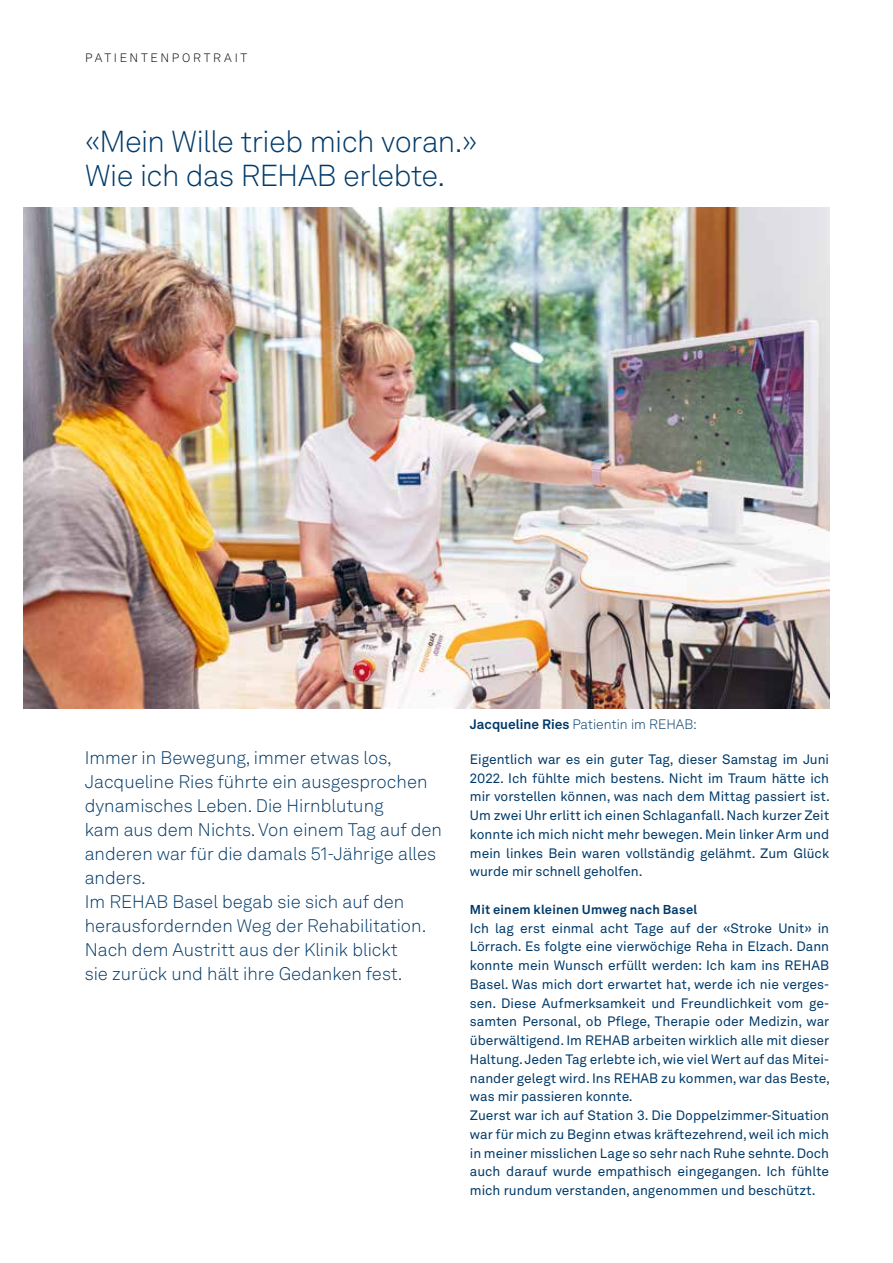
<style>
.page{position:relative;width:893px;height:1263px;background:#fff}
.page>*{position:absolute;margin:0;border:0;box-sizing:border-box;transform-origin:0 0}
.t1{font:300 30px/34.5px "Akkurat LL";letter-spacing:-.02em;color:#003a69}
.t2{font:300 18px/24px "Akkurat LL";color:#003a69}
.t3{font:13.5px/18.8px "Akkurat LL";color:#003a69;text-align:justify}
.t4{font:300 13.5px "Akkurat LL";color:#003a69}
.t5{font:700 12.75px "Akkurat LL";letter-spacing:.02em;color:#003a69}
.t6{font:300 12px "Akkurat LL";letter-spacing:.23em;color:#000}
.s1{font-weight:700}
</style>
<div class="page">
<img style="left:23px;top:207px;width:806px;height:501px">
<p class="t6" style="left:85px;top:50px;width:164px">PATIENTENPORTRAIT</p>
<h1 class="t1" style="left:85px;top:123px;width:394px">«Mein Wille trieb mich voran.»<br>Wie ich das REHAB erlebte.</h1>
<p class="t2" style="left:85px;top:745px;width:359px">Immer in Bewegung, immer etwas los, Jacqueline Ries führte ein ausgesprochen dynamisches Leben. Die Hirnblutung<br>kam aus dem Nichts. Von einem Tag auf den anderen war für die damals 51-Jährige alles anders.<br>Im REHAB Basel begab sie sich auf den herausfordernden Weg der Rehabilitation.<br>Nach dem Austritt aus der Klinik blickt<br>sie zurück und hält ihre Gedanken fest.</p>
<p class="t4" style="left:470px;top:715px;width:228px"><span class="s1">Jacqueline Ries</span> Patientin im REHAB:</p>
<p class="t3" style="left:470px;top:749px;width:362px">Eigentlich war es ein guter Tag, dieser Samstag im Juni 2022. Ich fühlte mich bestens. Nicht im Traum hätte ich mir vorstellen können, was nach dem Mittag passiert ist.<br>Um zwei Uhr erlitt ich einen Schlaganfall. Nach kurzer Zeit konnte ich mich nicht mehr bewegen. Mein linker Arm und mein linkes Bein waren vollständig gelähmt. Zum Glück wurde mir schnell geholfen.</p>
<p class="t5" style="left:470px;top:899px;width:229px">Mit einem kleinen Umweg nach Basel</p>
<p class="t3" style="left:470px;top:918px;width:362px;text-align:left">Ich lag erst einmal acht Tage auf der «Stroke Unit» in Lörrach. Es folgte eine vierwöchige Reha in Elzach. Dann konnte mein Wunsch erfüllt werden: Ich kam ins REHAB Basel. Was mich dort erwartet hat, werde ich nie verges&shy;sen. Diese Aufmerksamkeit und Freundlichkeit vom ge&shy;samten Personal, ob Pflege, Therapie oder Medizin, war überwältigend. Im REHAB arbeiten wirklich alle mit dieser Haltung. Jeden Tag erlebte ich, wie viel Wert auf das Mitei&shy;nander gelegt wird. Ins REHAB zu kommen, war das Beste, was mir passieren konnte.<br>Zuerst war ich auf Station 3. Die Doppelzimmer-Situation war für mich zu Beginn etwas kräftezehrend, weil ich mich in meiner misslichen Lage so sehr nach Ruhe sehnte. Doch auch darauf wurde empathisch eingegangen. Ich fühlte mich rundum verstanden, angenommen und beschützt.</p>
</div>
